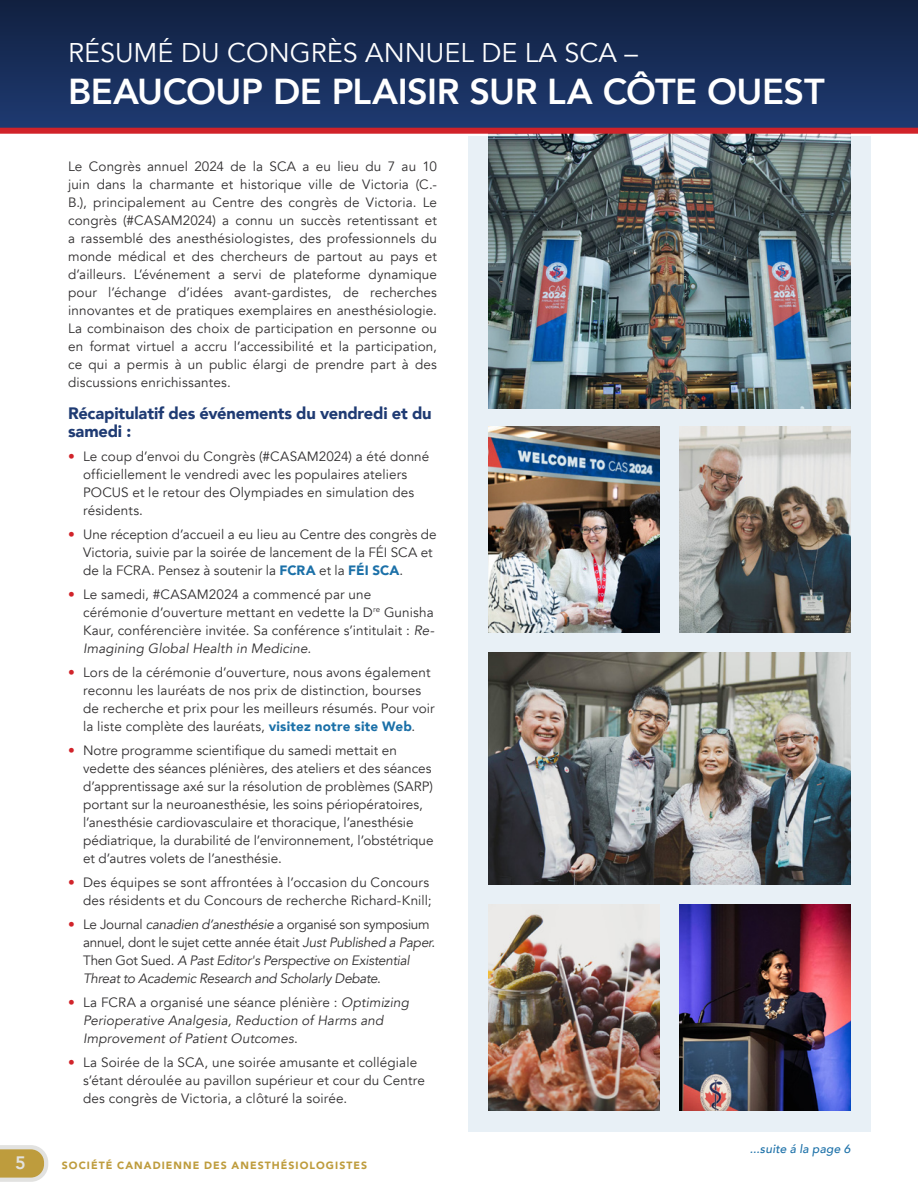
<style>
.page{position:relative;width:918px;height:1188px;background:#fff}
.page>*{position:absolute;margin:0;border:0;box-sizing:border-box;transform-origin:0 0}
.t1{font:800 36px "Avenir";letter-spacing:-.015em;color:#fff}
.t2{font:27px "Avenir";color:#fff}
.t3{font:800 18px "Avenir";color:#e2e2e0}
.t4{font:900 16.5px/18px "Avenir";letter-spacing:-.01em;color:#1f3b73}
.t5{font:13.5px/18px "Avenir";letter-spacing:.01em;color:#312f30}
.t6{font:italic 13.5px/18px "Avenir";letter-spacing:-.005em;color:#312f30}
.t7{font:italic 500 12px "Avenir";letter-spacing:.02em;color:#1b70a8}
.t8{font:900 10.5px "Avenir";letter-spacing:.1em;color:#be9c3d}
.s1{color:#d1232a}
.s2{font-weight:900;color:#1b70a8}
.s3{font-style:italic}
.s4{font-style:normal;color:#d1232a}
.s5{font-style:normal}
</style>
<div class="page">
<svg style="left:0;top:1145px;width:48px;height:37px;background:#ccb677"></svg>
<div style="left:0;top:0;width:918px;height:130px;background:linear-gradient(to bottom,#11203f,#1e3a72)"></div>
<div style="left:0;top:128px;width:918px;height:6px;background:#d1232a"></div>
<img style="left:468px;top:136px;width:403px;height:995px">
<img style="left:488px;top:652px;width:362px;height:232px">
<img style="left:488px;top:426px;width:172px;height:207px">
<img style="left:488px;top:904px;width:172px;height:207px">
<img style="left:679px;top:426px;width:171px;height:207px">
<img style="left:679px;top:904px;width:171px;height:207px">
<p class="t2" style="left:68px;top:36px;width:571px">RÉSUMÉ DU CONGRÈS ANNUEL DE LA SCA –</p>
<p class="t1" style="left:68px;top:63px;width:758px">BEAUCOUP DE PLAISIR SUR LA CÔTE OUEST</p>
<p class="t5" style="left:68px;top:158px;width:371px;text-align:justify">Le Congrès annuel 2024 de la SCA a eu lieu du 7 au 10 juin dans la charmante et historique ville de Victoria (C.- B.), principalement au Centre des congrès de Victoria. Le congrès (#CASAM2024) a connu un succès retentissant et a rassemblé des anesthésiologistes, des professionnels du monde médical et des chercheurs de partout au pays et d’ailleurs. L’événement a servi de plateforme dynamique pour l’échange d’idées avant-gardistes, de recherches innovantes et de pratiques exemplaires en anesthésiologie.<br>La combinaison des choix de participation en personne ou en format virtuel a accru l’accessibilité et la participation, ce qui a permis à un public élargi de prendre part à des discussions enrichissantes.</p>
<p class="t4" style="left:68px;top:403px;width:365px">Récapitulatif des événements du vendredi et du samedi :</p>
<p class="t5" style="left:83px;top:447px;width:348px;text-indent:-15px"><span class="s1">•</span> Le coup d’envoi du Congrès (#CASAM2024) a été donné officiellement le vendredi avec les populaires ateliers POCUS et le retour des Olympiades en simulation des résidents.</p>
<p class="t5" style="left:83px;top:525px;width:355px;text-indent:-15px"><span class="s1">•</span> Une réception d’accueil a eu lieu au Centre des congrès de<br>Victoria, suivie par la soirée de lancement de la FÉI SCA et de la FCRA. Pensez à soutenir la <span class="s2">FCRA</span> et la <span class="s2">FÉI SCA</span>.</p>
<p class="t5" style="left:83px;top:585px;width:353px;text-indent:-15px"><span class="s1">•</span> Le samedi, #CASAM2024 a commencé par une cérémonie d’ouverture mettant en vedette la D<sup>re</sup> Gunisha Kaur, conférencière invitée. Sa conférence s’intitulait : <span class="s3">Re-Imagining Global Health in Medicine.</span></p>
<p class="t5" style="left:83px;top:663px;width:353px;text-indent:-15px"><span class="s1">•</span> Lors de la cérémonie d’ouverture, nous avons également reconnu les lauréats de nos prix de distinction, bourses de recherche et prix pour les meilleurs résumés. Pour voir la liste complète des lauréats, <span class="s2">visitez notre site Web</span>.</p>
<p class="t5" style="left:83px;top:741px;width:352px;text-indent:-15px"><span class="s1">•</span> Notre programme scientifique du samedi mettait en vedette des séances plénières, des ateliers et des séances d’apprentissage axé sur la résolution de problèmes (SARP) portant sur la neuroanesthésie, les soins périopératoires, l’anesthésie cardiovasculaire et thoracique, l’anesthésie pédiatrique, la durabilité de l’environnement, l’obstétrique et d’autres volets de l’anesthésie.</p>
<p class="t5" style="left:68px;top:873px;width:365px;text-align:right"><span class="s1">•</span> Des équipes se sont affrontées à l’occasion du Concours des résidents et du Concours de recherche Richard-Knill;</p>
<p class="t6" style="left:83px;top:915px;width:354px;text-indent:-15px"><span class="s4">•</span> <span class="s5">Le Journal</span> canadien d’anesthésie <span class="s5">a organisé son symposium annuel, dont le sujet cette année était</span> Just Published a Paper<span class="s5">.<br>Then Got Sued.</span> A Past Editor's Perspective on Existential Threat to Academic Research and Scholarly Debate<span class="s5">.</span></p>
<p class="t6" style="left:83px;top:993px;width:327px;text-indent:-15px"><span class="s4">•</span> <span class="s5">La FCRA a organisé une séance plénière :</span> Optimizing<br>Perioperative Analgesia, Reduction of Harms and<br>Improvement of Patient Outcomes<span class="s5">.</span></p>
<p class="t5" style="left:83px;top:1053px;width:343px;text-indent:-15px"><span class="s1">•</span> La Soirée de la SCA, une soirée amusante et collégiale s’étant déroulée au pavillon supérieur et cour du Centre des congrès de Victoria, a clôturé la soirée.</p>
<h3 class="t3" style="left:15px;top:1149px;width:12px">5</h3>
<p class="t8" style="left:62px;top:1156px;width:307px">SOCIÉTÉ CANADIENNE DES ANESTHÉSIOLOGISTES</p>
<p class="t7" style="left:750px;top:1142px;width:102px">...suite á la page 6</p>
</div>
